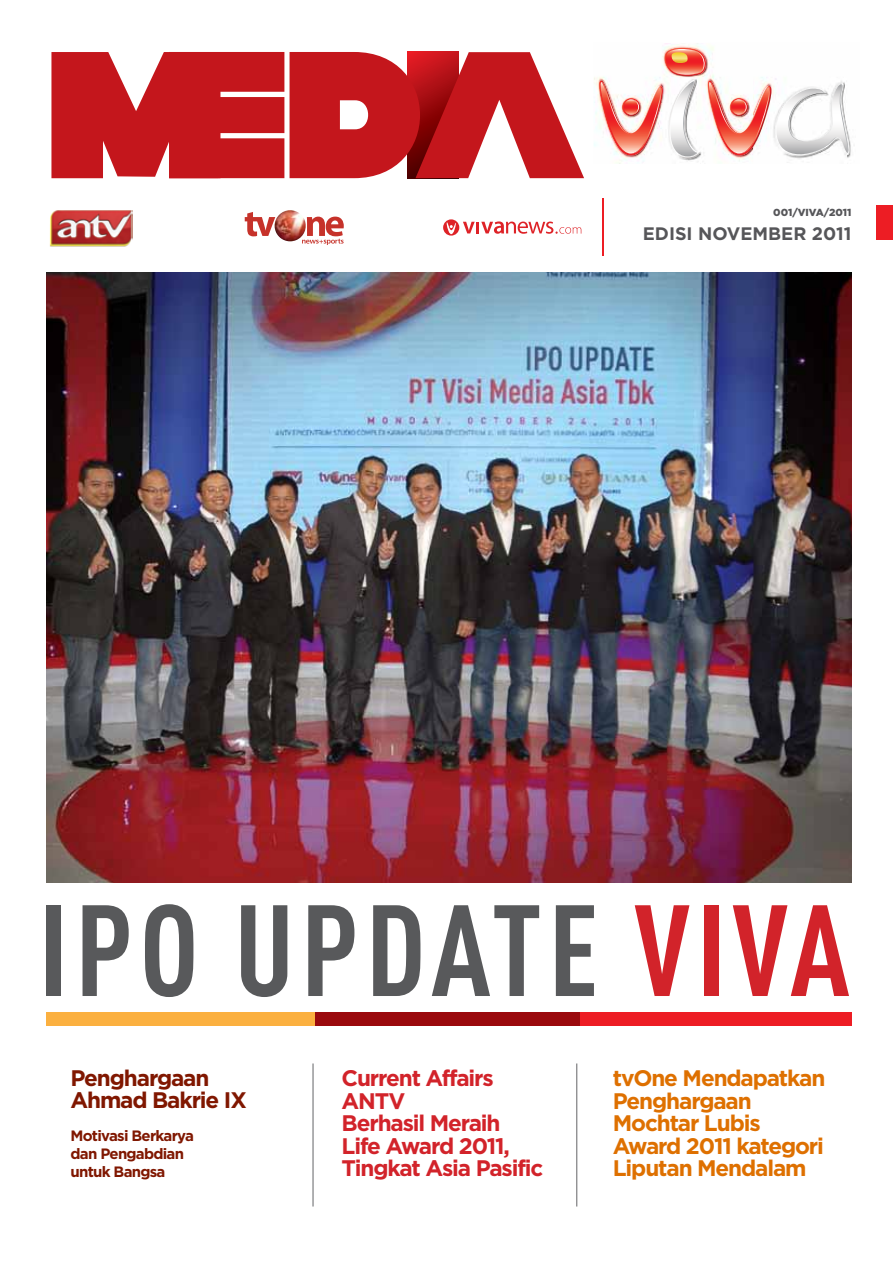
<style>
.page{position:relative;width:893px;height:1263px;background:#fff}
.page>*{position:absolute;margin:0;border:0;box-sizing:border-box;transform-origin:0 0}
.t1{font:127.5px "DIN Cond Bold Alternate";letter-spacing:.05em;color:#58595b}
.t2{font:700 22.5px/22.5px "Gotham";letter-spacing:-.05em;color:#de7000}
.t3{font:700 22.5px/22.5px "Gotham";letter-spacing:-.05em;color:#d2232a}
.t4{font:700 22.5px/22.5px "Gotham";letter-spacing:-.05em;color:#801700}
.t5{font:700 18px "Gotham";color:#565659}
.t6{font:700 15px/18px "Gotham";letter-spacing:-.05em;color:#801700}
.t7{font:900 10.2px "Gotham";color:#565659}
.s1{color:#d2232a}
</style>
<div class="page">
<svg style="left:290px;top:52px;width:294px;height:126px"></svg>
<svg style="left:51px;top:52px;width:233px;height:126px;background:#c92d32"></svg>
<img style="left:594px;top:43px;width:257px;height:121px">
<svg style="left:599px;top:47px;width:251px;height:112px"></svg>
<hr style="left:602px;top:198px;width:2px;height:58px;background:#ed1d24">
<div style="left:46px;top:1012px;width:270px;height:14px;background:#fbb040"></div>
<div style="left:315px;top:1012px;width:266px;height:14px;background:#9a090d"></div>
<div style="left:580px;top:1012px;width:271px;height:14px;background:#ed1d24"></div>
<div style="left:876px;top:205px;width:17px;height:35px;background:#ed1d24"></div>
<svg style="left:245px;top:212px;width:30px;height:24px"></svg>
<svg style="left:288px;top:216px;width:56px;height:29px"></svg>
<img style="left:50px;top:210px;width:82px;height:37px">
<svg style="left:443px;top:219px;width:16px;height:17px"></svg>
<svg style="left:463px;top:221px;width:118px;height:13px"></svg>
<svg style="left:446px;top:222px;width:10px;height:12px"></svg>
<img style="left:275px;top:210px;width:31px;height:31px">
<img style="left:46px;top:272px;width:806px;height:610px">
<hr style="left:313px;top:1063px;width:1px;height:143px;background:#636466">
<hr style="left:576px;top:1063px;width:1px;height:143px;background:#636466">
<p class="t7" style="left:773px;top:207px;width:80px">001/VIVA/2011</p>
<p class="t5" style="left:643px;top:223px;width:210px">EDISI NOVEMBER 2011</p>
<h1 class="t1" style="left:39px;top:873px;width:812px">IPO UPDATE <span class="s1">VIVA</span></h1>
<p class="t4" style="left:70px;top:1066px;width:178px">Penghargaan<br>Ahmad Bakrie IX</p>
<p class="t6" style="left:71px;top:1126px;width:125px">Motivasi Berkarya dan Pengabdian untuk Bangsa</p>
<p class="t3" style="left:342px;top:1066px;width:203px">Current Affairs<br>ANTV<br>Berhasil Meraih<br>Life Award 2011,<br>Tingkat Asia Pasific</p>
<p class="t2" style="left:613px;top:1066px;width:214px">tvOne Mendapatkan<br>Penghargaan<br>Mochtar Lubis<br>Award 2011 kategori<br>Liputan Mendalam</p>
</div>
